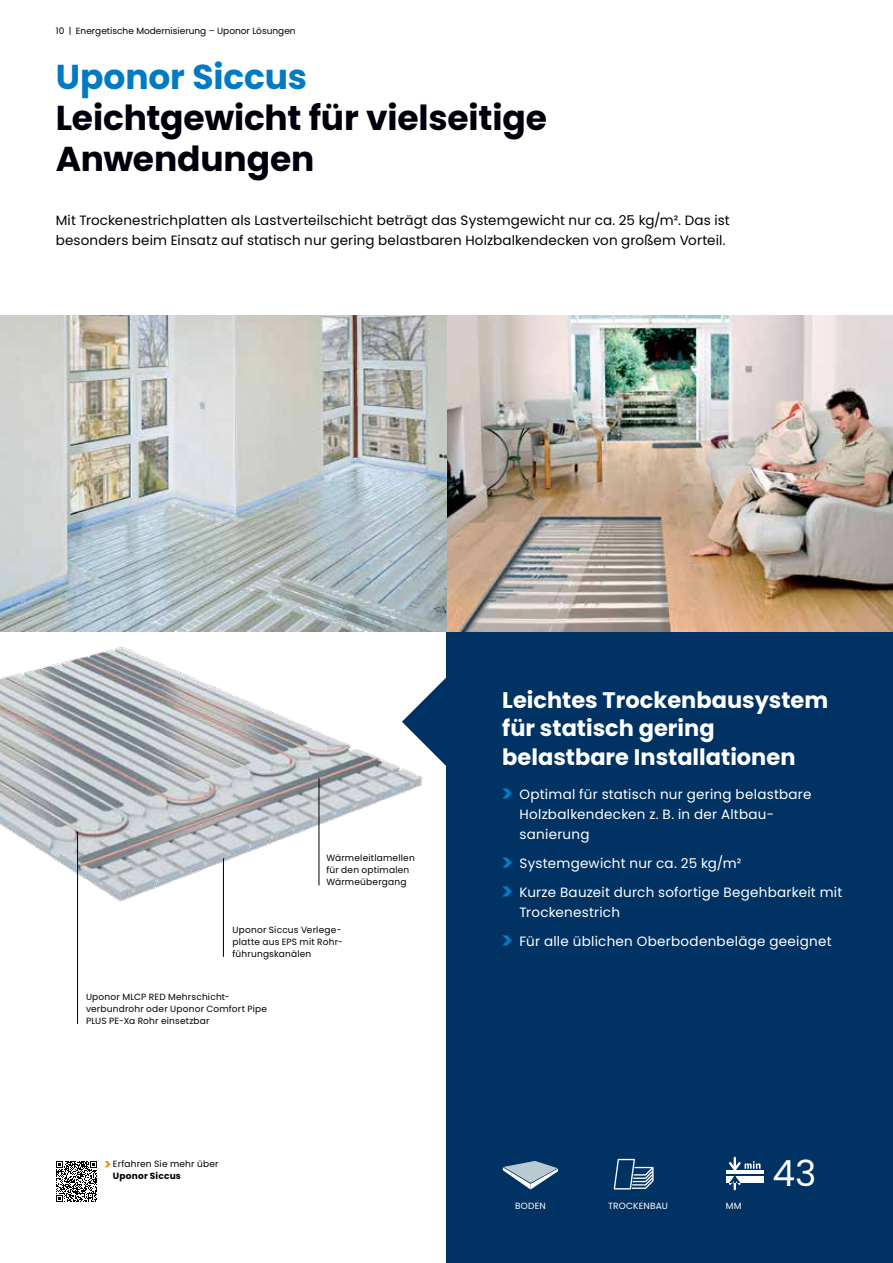
<style>
.page{position:relative;width:893px;height:1263px;background:#fff}
.page>*{position:absolute;margin:0;border:0;box-sizing:border-box;transform-origin:0 0}
.t1{font:36px "Poppins";color:#fff}
.t2{font:700 34.5px/41.2px "Poppins";letter-spacing:-.005em;color:#00000d}
.t3{font:700 34.5px "Poppins";letter-spacing:-.005em;color:#007ac2}
.t4{font:700 22.5px/28.5px "Poppins";color:#fff}
.t5{font:13.5px/20.2px "Poppins";letter-spacing:.02em;color:#fff}
.t6{font:13.5px/20.2px "Poppins";letter-spacing:.01em;color:#000}
.t7{font:9px/12px "Poppins";letter-spacing:.02em;color:#000}
.t8{font:9px "Poppins";color:#000}
.t9{font:9px "Poppins";letter-spacing:.02em;color:#fff}
.t10{font:700 9px "Poppins";letter-spacing:.02em;color:#000}
</style>
<div class="page">
<div style="left:446px;top:631px;width:447px;height:632px;background:#003263"></div>
<svg style="left:502px;top:788px;width:10px;height:10px"></svg>
<svg style="left:502px;top:857px;width:10px;height:11px"></svg>
<svg style="left:502px;top:886px;width:10px;height:10px"></svg>
<svg style="left:502px;top:935px;width:10px;height:10px"></svg>
<img style="left:0;top:316px;width:893px;height:315px">
<img style="left:0;top:508px;width:454px;height:452px">
<hr style="left:223px;top:858px;width:1px;height:99px;background:#000">
<hr style="left:77px;top:832px;width:1px;height:192px;background:#000">
<hr style="left:319px;top:778px;width:1px;height:107px;background:#000">
<svg style="left:402px;top:677px;width:52px;height:89px"></svg>
<svg style="left:56px;top:1161px;width:41px;height:40px"></svg>
<svg style="left:105px;top:1161px;width:6px;height:6px"></svg>
<svg style="left:503px;top:1161px;width:55px;height:28px"></svg>
<svg style="left:729px;top:1157px;width:31px;height:13px"></svg>
<div style="left:726px;top:1176px;width:37px;height:7px;background:#fff"></div>
<hr style="left:726px;top:1171px;width:37px;height:3px;background:#fff">
<svg style="left:729px;top:1176px;width:12px;height:14px"></svg>
<svg style="left:614px;top:1159px;width:40px;height:30px"></svg>
<p class="t8" style="left:56px;top:26px;width:241px">10 | Energetische Modernisierung – Uponor Lösungen</p>
<h2 class="t3" style="left:56px;top:57px;width:253px">Uponor Siccus</h2>
<h2 class="t2" style="left:56px;top:98px;width:493px">Leichtgewicht für vielseitige<br>Anwendungen</h2>
<h3 class="t6" style="left:56px;top:210px;width:675px">Mit Trockenestrichplatten als Lastverteilschicht beträgt das Systemgewicht nur ca. 25 kg/m². Das ist besonders beim Einsatz auf statisch nur gering belastbaren Holzbalkendecken von großem Vorteil.</h3>
<p class="t7" style="left:326px;top:852px;width:90px">Wärmeleitlamellen für den optimalen<br>Wärmeübergang</p>
<p class="t7" style="left:232px;top:924px;width:111px;text-align:justify">Uponor Siccus Verlege&shy;platte aus EPS mit Rohr&shy;führungskanälen</p>
<p class="t7" style="left:86px;top:991px;width:183px">Uponor MLCP RED Mehrschicht&shy;verbundrohr oder Uponor Comfort Pipe<br>PLUS PE-Xa Rohr einsetzbar</p>
<p class="t7" style="left:113px;top:1158px;width:107px">Erfahren Sie mehr über</p>
<p class="t10" style="left:113px;top:1171px;width:69px">Uponor Siccus</p>
<h3 class="t4" style="left:502px;top:686px;width:328px">Leichtes Trockenbausystem für statisch gering belastbare Installationen</h3>
<h3 class="t5" style="left:520px;top:784px;width:293px">Optimal für statisch nur gering belastbare<br>Holzbalkendecken z. B. in der Altbau&shy;sanierung</h3>
<h3 class="t5" style="left:520px;top:849px;width:324px;line-height:28.8px">Systemgewicht nur ca. 25 kg/m²<br>Kurze Bauzeit durch sofortige Begehbarkeit mit</h3>
<h3 class="t5" style="left:520px;top:898px;width:313px;line-height:28.8px">Trockenestrich<br>Für alle üblichen Oberbodenbeläge geeignet</h3>
<p class="t9" style="left:515px;top:1200px;width:32px">BODEN</p>
<p class="t9" style="left:608px;top:1200px;width:61px">TROCKENBAU</p>
<p class="t9" style="left:726px;top:1200px;width:17px">MM</p>
<h1 class="t1" style="left:772px;top:1152px;width:45px">43</h1>
</div>
